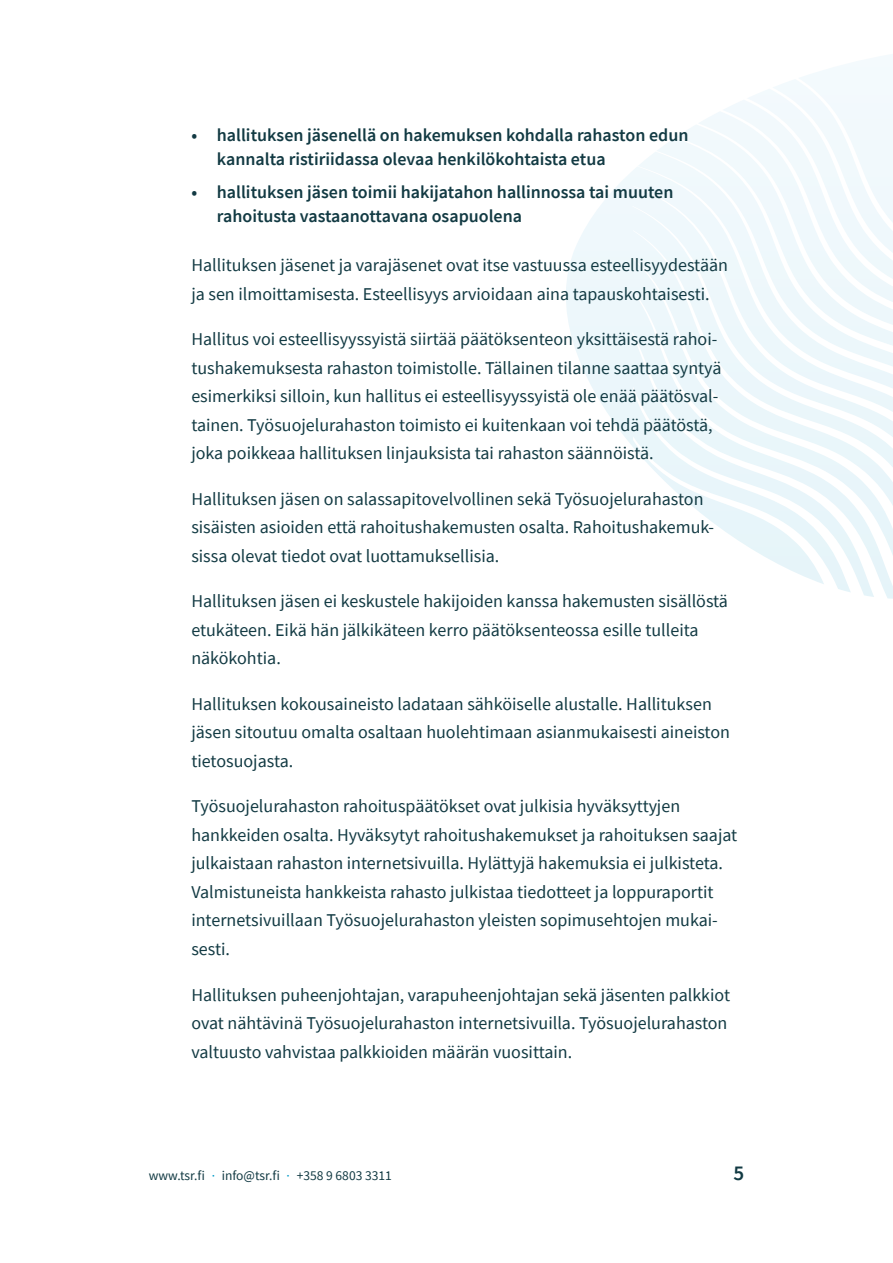
<style>
.page{position:relative;width:893px;height:1263px;background:#fff}
.page>*{position:absolute;margin:0;border:0;box-sizing:border-box;transform-origin:0 0}
.t1{font:600 21px "Source Sans Pro";color:#123a43}
.Paragraph{font:18px/28.5px "Source Sans Pro";color:#123a43}
.Bullet_list{font:600 18px/24px "Source Sans Pro";color:#123a43}
.t2{font:13.5px "Source Sans Pro";color:#123a43}
.s1{color:#009ac7}
</style>
<div class="page">
<svg style="left:698px;top:54px;width:195px;height:271px"></svg>
<p class="Bullet_list" style="left:217px;top:123px;width:473px;text-indent:-26px">• hallituksen jäsenellä on hakemuksen kohdalla rahaston edun kannalta ristiriidassa olevaa henkilökohtaista etua</p>
<p class="Bullet_list" style="left:217px;top:179px;width:458px;text-indent:-26px">• hallituksen jäsen toimii hakijatahon hallinnossa tai muuten rahoitusta vastaanottavana osapuolena</p>
<p class="Paragraph" style="left:191px;top:251px;width:538px">Hallituksen jäsenet ja varajäsenet ovat itse vastuussa esteellisyydestään ja sen ilmoittamisesta. Esteellisyys arvioidaan aina tapauskohtaisesti.</p>
<p class="Paragraph" style="left:191px;top:325px;width:532px">Hallitus voi esteellisyyssyistä siirtää päätöksenteon yksittäisestä rahoi&shy;tushakemuksesta rahaston toimistolle. Tällainen tilanne saattaa syntyä esimerkiksi silloin, kun hallitus ei esteellisyyssyistä ole enää päätösval&shy;tainen. Työsuojelurahaston toimisto ei kuitenkaan voi tehdä päätöstä, joka poikkeaa hallituksen linjauksista tai rahaston säännöistä.</p>
<p class="Paragraph" style="left:191px;top:485px;width:524px">Hallituksen jäsen on salassapitovelvollinen sekä Työsuojelurahaston sisäisten asioiden että rahoitushakemusten osalta. Rahoitushakemuk&shy;sissa olevat tiedot ovat luottamuksellisia.</p>
<p class="Paragraph" style="left:191px;top:587px;width:538px">Hallituksen jäsen ei keskustele hakijoiden kanssa hakemusten sisällöstä etukäteen. Eikä hän jälkikäteen kerro päätöksenteossa esille tulleita näkökohtia.</p>
<p class="Paragraph" style="left:191px;top:690px;width:540px">Hallituksen kokousaineisto ladataan sähköiselle alustalle. Hallituksen jäsen sitoutuu omalta osaltaan huolehtimaan asianmukaisesti aineiston tietosuojasta.</p>
<p class="Paragraph" style="left:191px;top:792px;width:548px">Työsuojelurahaston rahoituspäätökset ovat julkisia hyväksyttyjen hankkeiden osalta. Hyväksytyt rahoitushakemukset ja rahoituksen saajat julkaistaan rahaston internetsivuilla. Hylättyjä hakemuksia ei julkisteta.<br>Valmistuneista hankkeista rahasto julkistaa tiedotteet ja loppuraportit internetsivuillaan Työsuojelurahaston yleisten sopimusehtojen mukai&shy;sesti.</p>
<p class="Paragraph" style="left:191px;top:980px;width:540px">Hallituksen puheenjohtajan, varapuheenjohtajan sekä jäsenten palkkiot ovat nähtävinä Työsuojelurahaston internetsivuilla. Työsuojelurahaston valtuusto vahvistaa palkkioiden määrän vuosittain.</p>
<p class="t2" style="left:149px;top:1167px;width:245px">www.tsr.fi <span class="s1">·</span> info@tsr.fi <span class="s1">·</span> +358 9 6803 3311</p>
<p class="t1" style="left:733px;top:1159px;width:12px">5</p>
</div>
